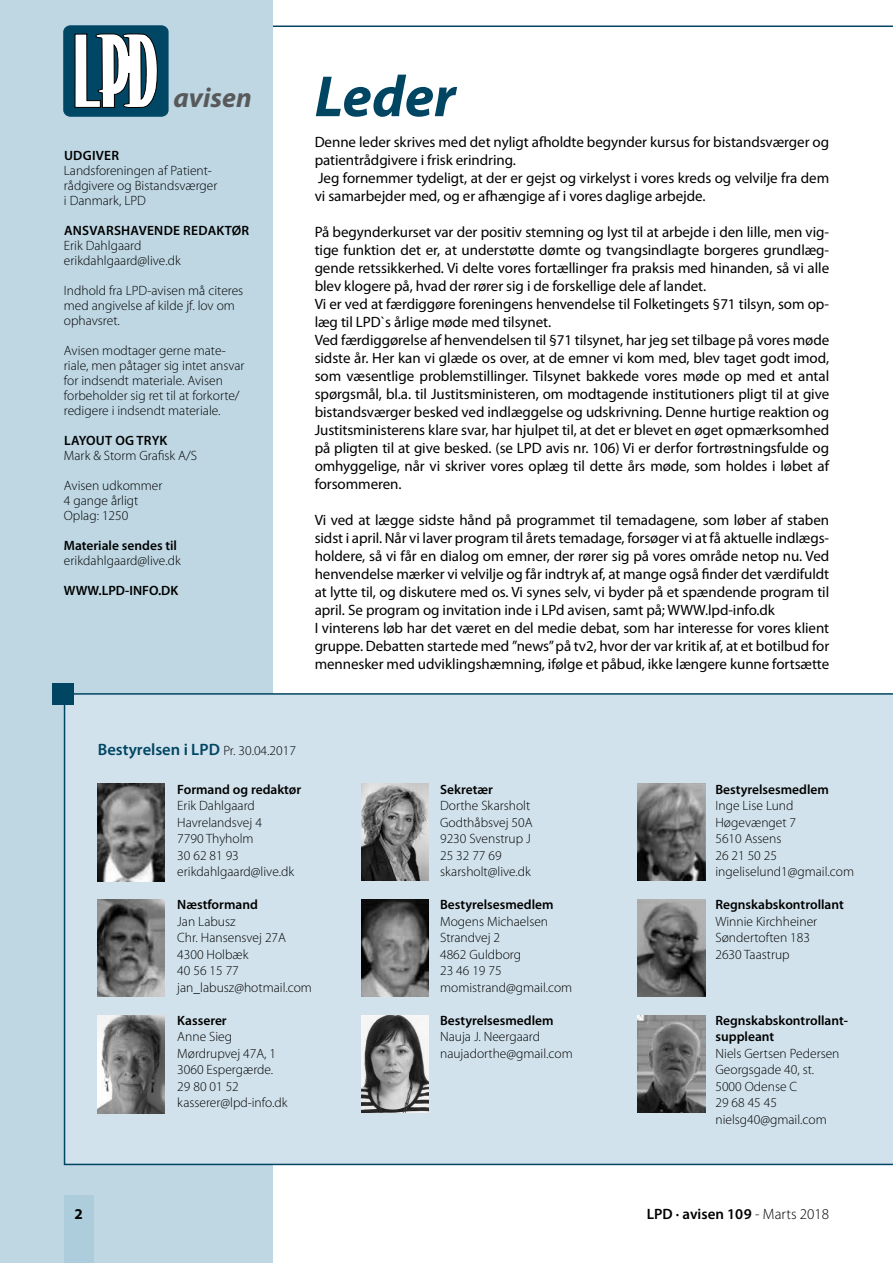
<style>
.page{position:relative;width:893px;height:1263px;background:#fff}
.page>*{position:absolute;margin:0;border:0;box-sizing:border-box;transform-origin:0 0}
.t1{font:italic 700 58.5px "Myriad Pro";color:#004562}
.t2{font:italic 700 27.9px "Myriad Pro";color:#58595b}
.t3{font:600 16.5px "Myriad Pro";color:#004562}
.t4{font:15px/18px "Myriad Pro";letter-spacing:-.005em;color:#000}
.t5{font:600 15px "Myriad Pro";color:#000}
.t6{font:700 15px "Myriad Pro";color:#000}
.t7{font:300 13.5px/16.5px "Myriad Pro";color:#000}
.t8{font:600 13.5px/16.5px "Myriad Pro";color:#000}
.t9{font:600 13.5px "Myriad Pro";letter-spacing:.02em;color:#000}
.s1{font-weight:300;font-size:13.5px;color:#000}
.s2{font-weight:300}
</style>
<div class="page">
<hr style="left:0;top:26px;width:893px;height:1px;background:#004562">
<div style="left:0;top:0;width:272px;height:1263px;background:#bed7e3"></div>
<div style="left:64px;top:693px;width:829px;height:472px;background:#d1e2ec"></div>
<div style="left:52px;top:683px;width:22px;height:21px;background:#004562"></div>
<div style="left:64px;top:26px;width:104px;height:90px;background:#004765;border-radius:6px"></div>
<div style="left:63px;top:26px;width:105px;height:90px;border:1px solid #004765;border-radius:6px"></div>
<svg style="left:74px;top:33px;width:84px;height:75px"></svg>
<img style="left:98px;top:784px;width:67px;height:97px">
<img style="left:98px;top:899px;width:67px;height:98px">
<img style="left:98px;top:1015px;width:67px;height:98px">
<img style="left:361px;top:783px;width:67px;height:98px">
<img style="left:361px;top:899px;width:67px;height:98px">
<img style="left:361px;top:1015px;width:67px;height:98px">
<img style="left:638px;top:1015px;width:67px;height:98px">
<img style="left:638px;top:783px;width:67px;height:98px">
<img style="left:638px;top:899px;width:67px;height:98px">
<div style="left:64px;top:1195px;width:30px;height:68px;background:#adccdc"></div>
<h2 class="t2" style="left:173px;top:82px;width:80px">avisen</h2>
<p class="t9" style="left:64px;top:147px;width:57px">UDGIVER</p>
<p class="t7" style="left:64px;top:163px;width:155px;line-height:15px">Landsforeningen af Patient&shy;rådgivere og Bistandsværger i Danmark, LPD</p>
<p class="t9" style="left:64px;top:222px;width:187px">ANSVARSHAVENDE REDAKTØR</p>
<p class="t7" style="left:64px;top:238px;width:118px;line-height:15px">Erik Dahlgaard erikdahlgaard@live.dk</p>
<p class="t7" style="left:64px;top:283px;width:181px;line-height:15px">Indhold fra LPD-avisen må citeres med angivelse af kilde jf. lov om ophavsret.</p>
<p class="t7" style="left:64px;top:343px;width:182px;line-height:15px">Avisen modtager gerne mate&shy;riale, men påtager sig intet ansvar for indsendt materiale. Avisen forbeholder sig ret til at forkorte/ redigere i indsendt materiale.</p>
<p class="t9" style="left:64px;top:432px;width:105px">LAYOUT OG TRYK</p>
<p class="t7" style="left:64px;top:447px;width:135px">Mark &amp; Storm Grafisk A/S</p>
<p class="t7" style="left:64px;top:478px;width:100px;line-height:15px">Avisen udkommer<br>4 gange årligt<br>Oplag: 1250</p>
<p class="t8" style="left:64px;top:537px;width:115px">Materiale sendes til</p>
<p class="t7" style="left:64px;top:552px;width:118px">erikdahlgaard@live.dk</p>
<p class="t8" style="left:64px;top:582px;width:116px">WWW.LPD-INFO.DK</p>
<h1 class="t1" style="left:315px;top:64px;width:142px">Leder</h1>
<p class="t4" style="left:315px;top:133px;width:516px">Denne leder skrives med det nyligt afholdte begynder kursus for bistandsværger og patientrådgivere i frisk erindring.<br>Jeg fornemmer tydeligt, at der er gejst og virkelyst i vores kreds og velvilje fra dem vi samarbejder med, og er afhængige af i vores daglige arbejde.</p>
<p class="t4" style="left:315px;top:223px;width:516px">På begynderkurset var der positiv stemning og lyst til at arbejde i den lille, men vig&shy;tige funktion det er, at understøtte dømte og tvangsindlagte borgeres grundlæg&shy;gende retssikkerhed. Vi delte vores fortællinger fra praksis med hinanden, så vi alle blev klogere på, hvad der rører sig i de forskellige dele af landet.<br>Vi er ved at færdiggøre foreningens henvendelse til Folketingets §71 tilsyn, som op&shy;læg til LPD`s årlige møde med tilsynet.<br>Ved færdiggørelse af henvendelsen til §71 tilsynet, har jeg set tilbage på vores møde sidste år. Her kan vi glæde os over, at de emner vi kom med, blev taget godt imod, som væsentlige problemstillinger. Tilsynet bakkede vores møde op med et antal spørgsmål, bl.a. til Justitsministeren, om modtagende institutioners pligt til at give bistandsværger besked ved indlæggelse og udskrivning. Denne hurtige reaktion og Justitsministerens klare svar, har hjulpet til, at det er blevet en øget opmærksomhed på pligten til at give besked. (se LPD avis nr. 106) Vi er derfor fortrøstningsfulde og omhyggelige, når vi skriver vores oplæg til dette års møde, som holdes i løbet af forsommeren.</p>
<p class="t4" style="left:315px;top:511px;width:516px">Vi ved at lægge sidste hånd på programmet til temadagene, som løber af staben sidst i april. Når vi laver program til årets temadage, forsøger vi at få aktuelle indlægs&shy;holdere, så vi får en dialog om emner, der rører sig på vores område netop nu. Ved henvendelse mærker vi velvilje og får indtryk af, at mange også finder det værdifuldt at lytte til, og diskutere med os. Vi synes selv, vi byder på et spændende program til april. Se program og invitation inde i LPd avisen, samt på; WWW.lpd-info.dk<br>I vinterens løb har det været en del medie debat, som har interesse for vores klient gruppe. Debatten startede med ”news” på tv2, hvor der var kritik af, at et botilbud for mennesker med udviklingshæmning, ifølge et påbud, ikke længere kunne fortsætte</p>
<p class="t3" style="left:98px;top:739px;width:200px">Bestyrelsen i LPD <span class="s1">Pr. 30.04.2017</span></p>
<p class="t8" style="left:177px;top:780px;width:126px">Formand og redaktør</p>
<p class="t7" style="left:177px;top:797px;width:118px">Erik Dahlgaard<br>Havrelandsvej 4<br>7790 Thyholm<br>30 62 81 93 erikdahlgaard@live.dk</p>
<p class="t8" style="left:177px;top:896px;width:82px">Næstformand</p>
<p class="t7" style="left:177px;top:913px;width:136px">Jan Labusz<br>Chr. Hansensvej 27A<br>4300 Holbæk<br>40 56 15 77 jan_labusz@hotmail.com</p>
<p class="t8" style="left:177px;top:1011px;width:51px">Kasserer</p>
<p class="t7" style="left:177px;top:1028px;width:112px">Anne Sieg<br>Mørdrupvej 47A, 1<br>3060 Espergærde.<br>29 80 01 52 kasserer@lpd-info.dk</p>
<p class="t8" style="left:440px;top:780px;width:54px">Sekretær</p>
<p class="t7" style="left:440px;top:797px;width:94px">Dorthe Skarsholt<br>Godthåbsvej 50A<br>9230 Svenstrup J<br>25 32 77 69 skarsholt@live.dk</p>
<p class="t8" style="left:440px;top:896px;width:115px">Bestyrelsesmedlem</p>
<p class="t7" style="left:440px;top:913px;width:134px">Mogens Michaelsen<br>Strandvej 2<br>4862 Guldborg<br>23 46 19 75 momistrand@gmail.com</p>
<p class="t8" style="left:440px;top:1011px;width:115px">Bestyrelsesmedlem</p>
<p class="t7" style="left:440px;top:1028px;width:134px">Nauja J. Neergaard naujadorthe@gmail.com</p>
<p class="t8" style="left:715px;top:780px;width:115px">Bestyrelsesmedlem</p>
<p class="t7" style="left:715px;top:797px;width:140px">Inge Lise Lund<br>Høgevænget 7<br>5610 Assens<br>26 21 50 25 ingeliselund1@gmail.com</p>
<p class="t8" style="left:715px;top:896px;width:130px">Regnskabskontrollant</p>
<p class="t7" style="left:715px;top:913px;width:103px">Winnie Kirchheiner<br>Søndertoften 183<br>2630 Taastrup</p>
<p class="t8" style="left:715px;top:1011px;width:134px">Regnskabskontrollant&shy;suppleant</p>
<p class="t7" style="left:715px;top:1045px;width:126px">Niels Gertsen Pedersen<br>Georgsgade 40, st.<br>5000 Odense C<br>29 68 45 45 nielsg40@gmail.com</p>
<p class="t6" style="left:74px;top:1204px;width:10px">2</p>
<p class="t5" style="left:647px;top:1204px;width:184px">LPD · avisen 109 <span class="s2">- Marts 2018</span></p>
</div>
